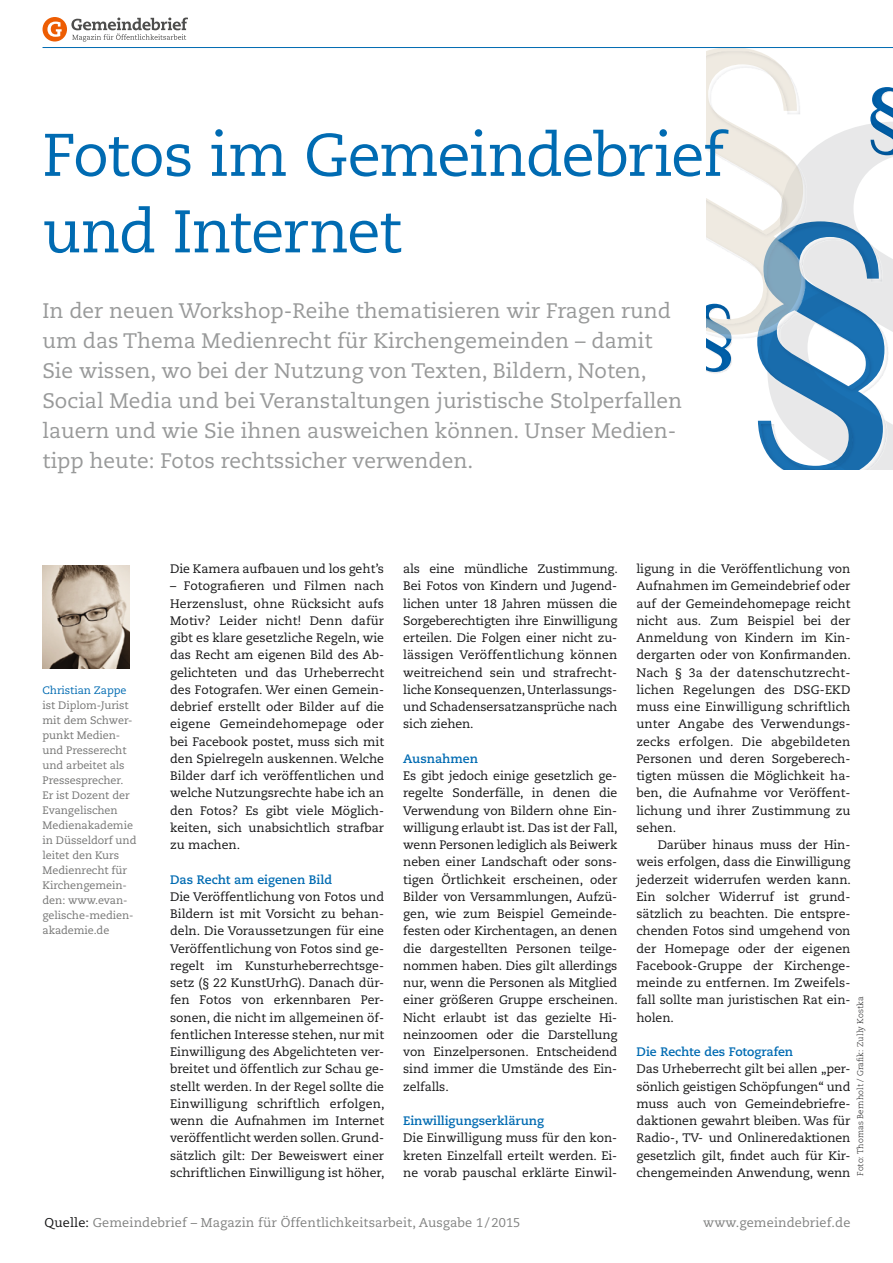
<style>
.page{position:relative;width:893px;height:1263px;background:#fff}
.page>*{position:absolute;margin:0;border:0;box-sizing:border-box;transform-origin:0 0}
.t1{font:60px/76.5px "Caecilia LT Std";letter-spacing:-.025em;color:#006bb2}
.t2{font:21px/30px "Caecilia LT Std";color:#989999}
.t3{font:12.75px "Caecilia LT Std";letter-spacing:.01em;color:#818281}
.t4{font:12.3px/17.2px "Caecilia LT Std";letter-spacing:-.005em;color:#141415;text-align:justify}
.t5{font:700 12.3px "Caecilia LT Std";color:#006bb2}
.t6{font:10.8px/15px "Caecilia LT Std";letter-spacing:-.005em;color:#757574}
.t7{font:10.8px "Caecilia LT Std";letter-spacing:-.005em;color:#006bb2}
.t8{font:300 8.25px "Caecilia LT Std";letter-spacing:.01em;color:#141415}
.s1{color:#141415}
</style>
<div class="page">
<svg style="left:707px;top:48px;width:186px;height:422px"></svg>
<hr style="left:43px;top:47px;width:850px;height:1px;background:#006bb2">
<img style="left:43px;top:566px;width:87px;height:102px">
<div style="left:43px;top:17px;width:24px;height:25px;background:#ed5d03;border-radius:50%"></div>
<svg style="left:47px;top:22px;width:15px;height:15px"></svg>
<svg style="left:71px;top:18px;width:117px;height:24px"></svg>
<h1 class="t1" style="left:43px;top:118px;width:683px">Fotos im Gemeindebrief und Internet</h1>
<p class="t2" style="left:43px;top:296px;width:641px">In der neuen Workshop-Reihe thematisieren wir Fragen rund um das Thema Medienrecht für Kirchengemeinden – damit Sie wissen, wo bei der Nutzung von Texten, Bildern, Noten, Social Media und bei Veranstaltungen juristische Stolperfallen lauern und wie Sie ihnen ausweichen können. Unser Medien&shy;tipp heute: Fotos rechtssicher verwenden.</p>
<p class="t7" style="left:43px;top:684px;width:86px">Christian Zappe</p>
<p class="t6" style="left:43px;top:698px;width:95px">ist Diplom-Jurist mit dem Schwer&shy;punkt Medien&shy;und Presserecht und arbeitet als<br>Pressesprecher.<br>Er ist Dozent der<br>Evangelischen<br>Medienakademie in Düsseldorf und leitet den Kurs<br>Medienrecht für<br>Kirchengemein&shy;den: www.evan&shy;gelische-medien&shy;akademie.de</p>
<p class="t4" style="left:170px;top:560px;width:216px">Die Kamera aufbauen und los geht’s</p>
<p class="t4" style="left:170px;top:578px;width:216px">– Fotografieren und Filmen nach Herzenslust, ohne Rücksicht aufs Motiv? Leider nicht! Denn dafür gibt es klare gesetzliche Regeln, wie das Recht am eigenen Bild des Ab&shy;gelichteten und das Urheberrecht des Fotografen. Wer einen Gemein&shy;debrief erstellt oder Bilder auf die eigene Gemeindehomepage oder bei Facebook postet, muss sich mit den Spielregeln auskennen. Welche Bilder darf ich veröffentlichen und welche Nutzungsrechte habe ich an den Fotos? Es gibt viele Möglich&shy;keiten, sich unabsichtlich strafbar zu machen.</p>
<p class="t5" style="left:170px;top:872px;width:164px">Das Recht am eigenen Bild</p>
<p class="t4" style="left:170px;top:888px;width:216px">Die Veröffentlichung von Fotos und Bildern ist mit Vorsicht zu behan&shy;deln. Die Voraussetzungen für eine Veröffentlichung von Fotos sind ge&shy;regelt im Kunsturheberrechtsge&shy;setz (§ 22 KunstUrhG). Danach dür&shy;fen Fotos von erkennbaren Per&shy;sonen, die nicht im allgemeinen öf&shy;fentlichen Interesse stehen, nur mit Einwilligung des Abgelichteten ver&shy;breitet und öffentlich zur Schau ge&shy;stellt werden. In der Regel sollte die Einwilligung schriftlich erfolgen, wenn die Aufnahmen im Internet veröffentlicht werden sollen. Grund&shy;sätzlich gilt: Der Beweiswert einer schriftlichen Einwilligung ist höher,</p>
<p class="t4" style="left:403px;top:560px;width:216px">als eine mündliche Zustimmung.<br>Bei Fotos von Kindern und Jugend&shy;lichen unter 18 Jahren müssen die Sorgeberechtigten ihre Einwilligung erteilen. Die Folgen einer nicht zu&shy;lässigen Veröffentlichung können weitreichend sein und strafrecht&shy;liche Konsequenzen, Unterlassungs&shy;und Schadensersatzansprüche nach sich ziehen.</p>
<p class="t5" style="left:403px;top:751px;width:76px">Ausnahmen</p>
<p class="t4" style="left:403px;top:767px;width:216px;text-align:left">Es gibt jedoch einige gesetzlich ge&shy;regelte Sonderfälle, in denen die Verwendung von Bildern ohne Ein&shy;willigung erlaubt ist. Das ist der Fall, wenn Personen lediglich als Beiwerk neben einer Landschaft oder sons&shy;tigen Örtlichkeit erscheinen, oder Bilder von Versammlungen, Aufzü&shy;gen, wie zum Beispiel Gemeinde&shy;festen oder Kirchentagen, an denen die dargestellten Personen teilge&shy;nommen haben. Dies gilt allerdings nur, wenn die Personen als Mitglied einer größeren Gruppe erscheinen.<br>Nicht erlaubt ist das gezielte Hi&shy;neinzoomen oder die Darstellung von Einzelpersonen. Entscheidend sind immer die Umstände des Ein&shy;zelfalls.</p>
<p class="t5" style="left:403px;top:1113px;width:142px">Einwilligungserklärung</p>
<p class="t4" style="left:403px;top:1130px;width:216px">Die Einwilligung muss für den kon&shy;kreten Einzelfall erteilt werden. Ei&shy;ne vorab pauschal erklärte Einwil-</p>
<p class="t4" style="left:636px;top:560px;width:216px">ligung in die Veröffentlichung von Aufnahmen im Gemeindebrief oder auf der Gemeindehomepage reicht nicht aus. Zum Beispiel bei der Anmeldung von Kindern im Kin&shy;dergarten oder von Konfirmanden.<br>Nach § 3a der datenschutzrecht&shy;lichen Regelungen des DSG-EKD muss eine Einwilligung schriftlich unter Angabe des Verwendungs&shy;zecks erfolgen. Die abgebildeten Personen und deren Sorgeberech&shy;tigten müssen die Möglichkeit ha&shy;ben, die Aufnahme vor Veröffent&shy;lichung und ihrer Zustimmung zu sehen.</p>
<p class="t4" style="left:636px;top:836px;width:216px;text-indent:21px">Darüber hinaus muss der Hin&shy;weis erfolgen, dass die Einwilligung jederzeit widerrufen werden kann.<br>Ein solcher Widerruf ist grund&shy;sätzlich zu beachten. Die entspre&shy;chenden Fotos sind umgehend von der Homepage oder der eigenen Facebook-Gruppe der Kirchenge&shy;meinde zu entfernen. Im Zweifels&shy;fall sollte man juristischen Rat ein&shy;holen.</p>
<p class="t5" style="left:636px;top:1044px;width:158px">Die Rechte des Fotografen</p>
<p class="t4" style="left:636px;top:1061px;width:216px">Das Urheberrecht gilt bei allen „per&shy;sönlich geistigen Schöpfungen“ und muss auch von Gemeindebriefre&shy;daktionen gewahrt bleiben. Was für Radio-, TV- und Onlineredaktionen gesetzlich gilt, findet auch für Kir&shy;chengemeinden Anwendung, wenn</p>
<p class="t8" style="left:856px;top:1176px;width:181px;rotate:-90deg">Foto: Thomas Bernholt / Grafik: Zully Kostka</p>
<p class="t3" style="left:45px;top:1215px;width:477px"><span class="s1">Quelle:</span> Gemeindebrief – Magazin für Öffentlichkeitsarbeit, Ausgabe 1 / 2015</p>
<p class="t3" style="left:703px;top:1215px;width:149px">www.gemeindebrief.de</p>
</div>
